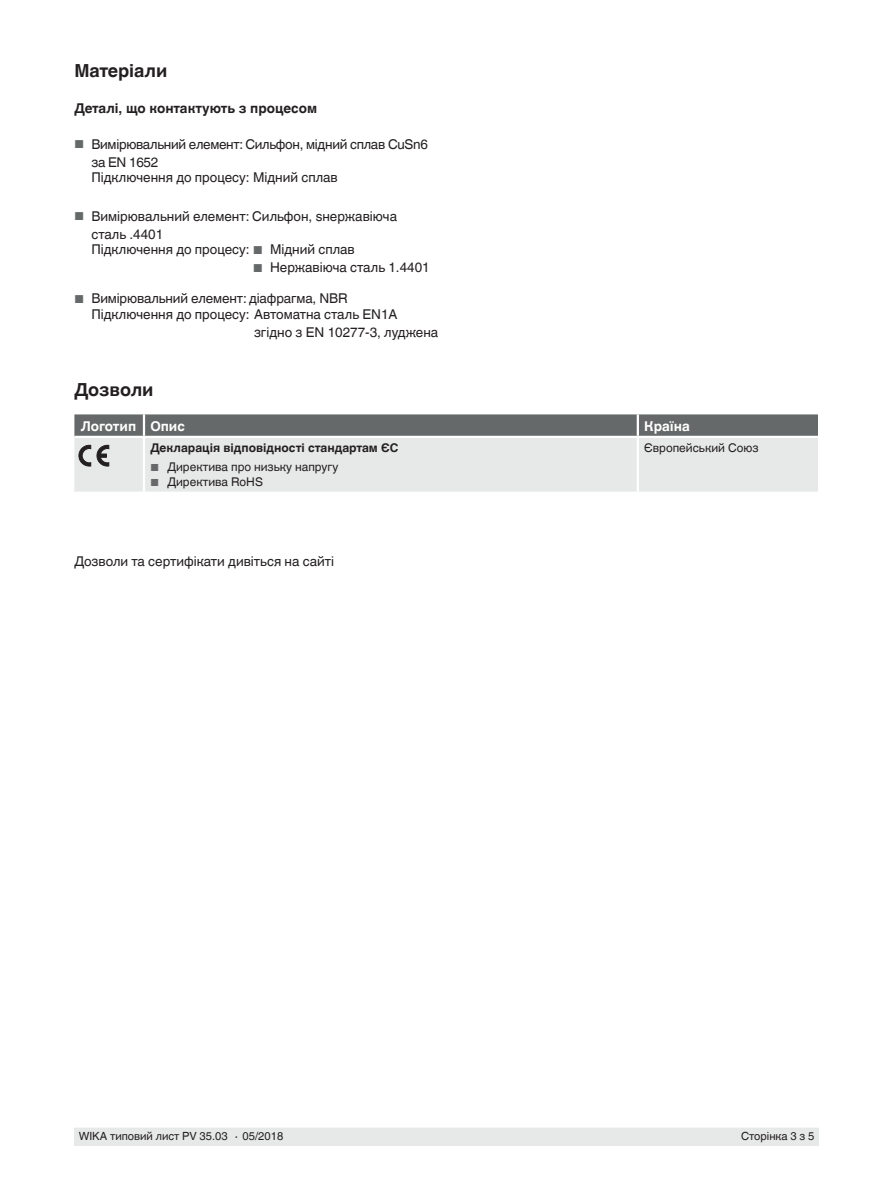
<style>
.page{position:relative;width:893px;height:1188px;background:#fff}
.page>*{position:absolute;margin:0;border:0;box-sizing:border-box;transform-origin:0 0}
.t1{font:700 18px "Helvetica World";color:#231f20}
.t2{font:13.5px/18px "Helvetica World";color:#231f20}
.t3{font:13.5px/18px "Helvetica World";letter-spacing:-.02em;color:#231f20}
.t4{font:700 13.5px "Helvetica World";color:#231f20}
.t5{font:700 13.5px "Helvetica World";color:#fff}
.t6{font:12px "Helvetica World";color:#231f20}
.t7{font:700 12px "Helvetica World";color:#231f20}
.t8{font:11.25px "Helvetica World";color:#231f20}
.s1{font-size:11.55px;color:#666969}
.s2{font-size:10.2px;color:#666969}
</style>
<div class="page">
<div style="left:74px;top:1128px;width:745px;height:17px;background:#e7e9e8"></div>
<svg style="left:74px;top:414px;width:744px;height:78px;background:#c4c6c5"></svg>
<h1 class="t1" style="left:74px;top:60px;width:94px">Матеріали</h1>
<p class="t4" style="left:74px;top:100px;width:244px">Деталі, що контактують з процесом</p>
<p class="t3" style="left:91px;top:135px;width:338px;text-indent:-17px"><span class="s1">■</span> Вимірювальний елемент: Сильфон, мідний сплав CuSn6 за EN 1652</p>
<p class="t2" style="left:91px;top:169px;width:248px">Підключення до процесу: Мідний сплав</p>
<p class="t2" style="left:91px;top:207px;width:307px;text-indent:-17px"><span class="s1">■</span> Вимірювальний елемент: Сильфон, sнержавіюча сталь .4401</p>
<p class="t2" style="left:91px;top:241px;width:265px">Підключення до процесу: <span class="s1">■</span> Мідний сплав</p>
<p class="t2" style="left:253px;top:259px;width:178px"><span class="s1">■</span> Нержавіюча сталь 1.4401</p>
<p class="t2" style="left:91px;top:291px;width:308px;line-height:15.8px;text-indent:-17px"><span class="s1">■</span> Вимірювальний елемент: діафрагма, NBR<br>Підключення до процесу: Автоматна сталь EN1A</p>
<p class="t2" style="left:254px;top:323px;width:186px">згідно з EN 10277-3, луджена</p>
<h1 class="t1" style="left:74px;top:380px;width:81px">Дозволи</h1>
<p class="t5" style="left:81px;top:418px;width:106px">Логотип Опис</p>
<p class="t5" style="left:644px;top:418px;width:47px">Країна</p>
<p class="t7" style="left:150px;top:441px;width:250px">Декларація відповідності стандартам ЄС</p>
<p class="t6" style="left:150px;top:460px;width:190px"><span class="s2">■</span> Директива про низьку напругу</p>
<p class="t6" style="left:150px;top:475px;width:114px"><span class="s2">■</span> Директива RoHS</p>
<p class="t6" style="left:644px;top:441px;width:116px">Європейський Союз</p>
<p class="t2" style="left:74px;top:552px;width:261px">Дозволи та сертифікати дивіться на сайті</p>
<p class="t8" style="left:79px;top:1130px;width:206px">WIKA типовий лист PV 35.03 ∙ 05/2018</p>
<p class="t8" style="left:741px;top:1130px;width:75px">Сторінка 3 з 5</p>
</div>
